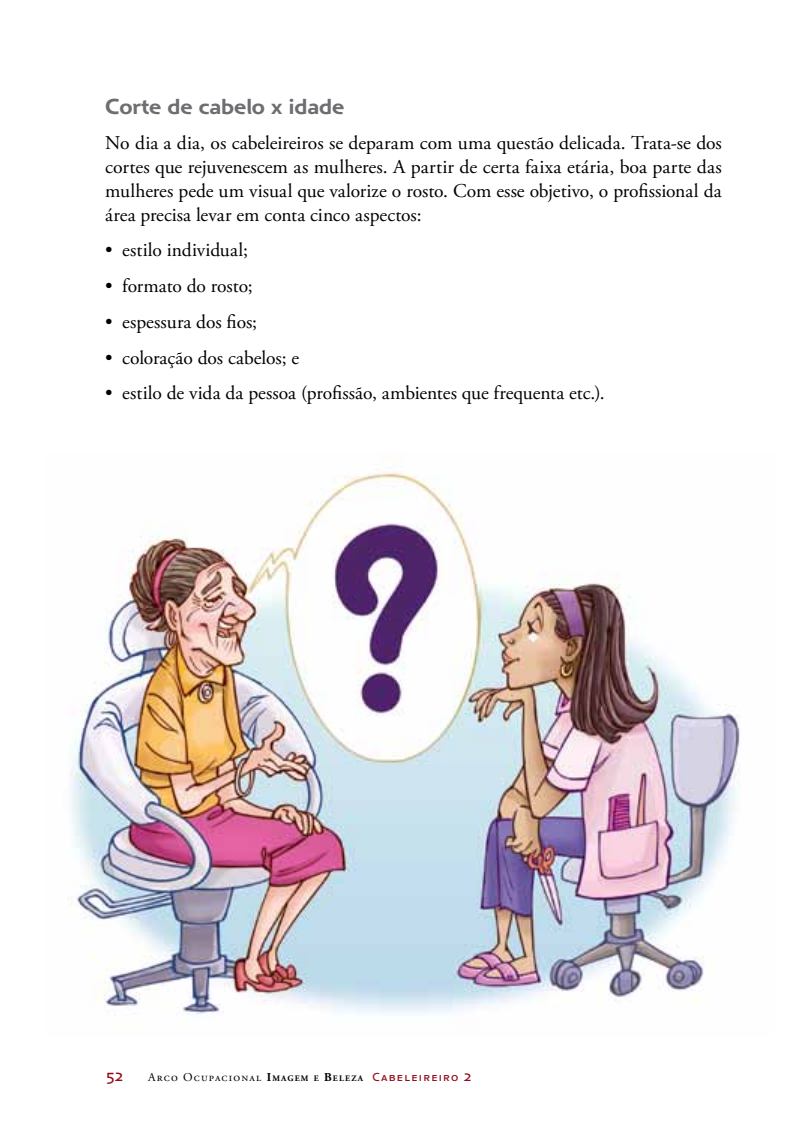
<style>
.page{position:relative;width:808px;height:1127px;background:#fff}
.page>*{position:absolute;margin:0;border:0;box-sizing:border-box;transform-origin:0 0}
.t1{font:22.5px "Anisette Petite Demi";letter-spacing:-.005em;color:#6d6e71}
.t2{font:19.5px/23.9px "Adobe Garamond Pro";letter-spacing:-.01em;color:#000;text-align:justify}
.t3{font:16.5px "Anisette Petite";color:#940b19}
.t4{font:12px "Adobe Garamond Pro";letter-spacing:.1em;color:#000}
.s1{font-weight:700}
.s2{font-weight:700;font-size:8.4px}
.s3{font-family:"Anisette Petite Caps";color:#940b19}
.s4{font-family:"Anisette Petite";font-size:15px;color:#940b19}
</style>
<div class="page">
<img style="left:70px;top:472px;width:670px;height:544px">
<p class="t1" style="left:105px;top:94px;width:241px">Corte de cabelo x idade</p>
<p class="t2" style="left:105px;top:132px;width:618px">No dia a dia, os cabeleireiros se deparam com uma questão delicada. Trata-se dos cortes que rejuvenescem as mulheres. A partir de certa faixa etária, boa parte das mulheres pede um visual que valorize o rosto. Com esse objetivo, o profissional da área precisa levar em conta cinco aspectos:</p>
<p class="t2" style="left:105px;top:239px;width:144px">• estilo individual;</p>
<p class="t2" style="left:105px;top:275px;width:149px">• formato do rosto;</p>
<p class="t2" style="left:105px;top:310px;width:153px">• espessura dos fios;</p>
<p class="t2" style="left:105px;top:346px;width:195px">• coloração dos cabelos; e</p>
<p class="t2" style="left:105px;top:382px;width:501px">• estilo de vida da pessoa (profissão, ambientes que frequenta etc.).</p>
<p class="t3" style="left:106px;top:1066px;width:19px">52</p>
<p class="t4" style="left:148px;top:1070px;width:325px">Arco Ocupacional <span class="s1">I</span><span class="s2">MAGEM E</span> <span class="s1">B</span><span class="s2">ELEZA</span> <span class="s3">Cabeleireiro</span> <span class="s4">2</span></p>
</div>
